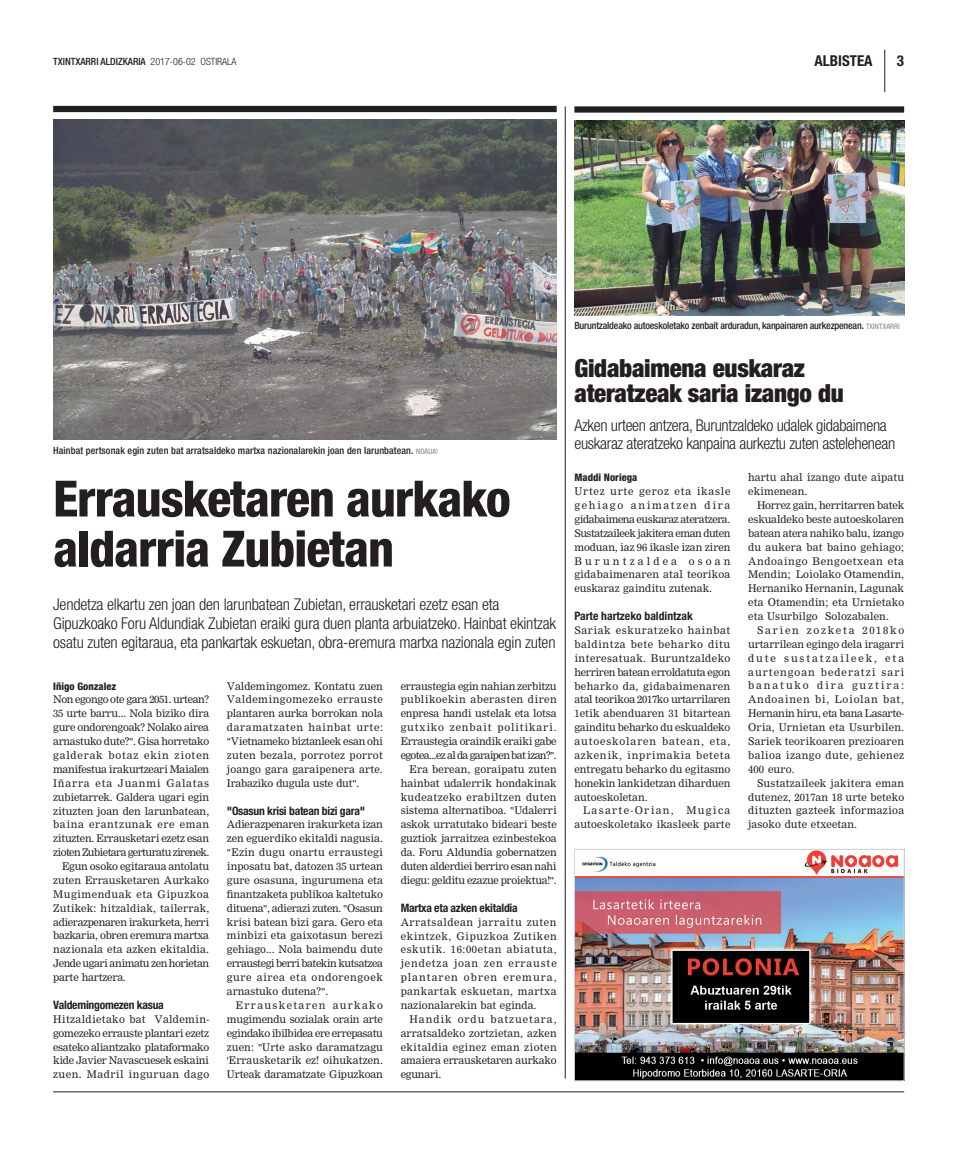
<style>
.page{position:relative;width:968px;height:1156px;background:#fff}
.page>*{position:absolute;margin:0;border:0;box-sizing:border-box;transform-origin:0 0}
.t1{font:800 condensed 50px/50px "Helvetica Neue";letter-spacing:-.02em;color:#231f20}
.t2{font:900 condensed 25px/25px "Helvetica Neue";letter-spacing:-.01em;color:#231f20}
.t3{font:300 condensed 16.25px/18.8px "Helvetica Neue";letter-spacing:-.01em;color:#231f20}
.t4{font:700 condensed 15px "Helvetica Neue";color:#231f20}
.t5{font:700 condensed 11.62px "Helvetica Neue";letter-spacing:-.02em;color:#231f20}
.t6{font:700 condensed 11.62px "Helvetica Neue";color:#231f20}
.t7{font:10.38px/13.9px "M Nimrod";color:#231f20;text-align:justify}
.t8{font:10.38px "M Nimrod";letter-spacing:-.02em;color:#231f20}
.t9{font:10.38px "M Nimrod";letter-spacing:-.025em;color:#231f20}
.t10{font:10.38px "M Nimrod";letter-spacing:-.035em;color:#231f20}
.t11{font:10.38px "M Nimrod";letter-spacing:.075em;color:#231f20}
.t12{font:10.38px "M Nimrod";letter-spacing:-.055em;color:#231f20}
.t13{font:10.38px "M Nimrod";letter-spacing:-.03em;color:#231f20}
.t14{font:10.38px "M Nimrod";letter-spacing:-.04em;color:#231f20}
.t15{font:italic 800 condensed 10.38px "Helvetica Neue";color:#231f20}
.t16{font:10.38px "M Nimrod";letter-spacing:.06em;color:#231f20}
.t17{font:10.38px "M Nimrod";letter-spacing:.05em;color:#231f20}
.t18{font:500 condensed 10px "Helvetica Neue";color:#231f20}
.t19{font:500 condensed 10px "Helvetica Neue";letter-spacing:-.02em;color:#231f20}
.s1{font-weight:300}
.s2{font-weight:400;font-size:7.5px;color:#808285}
</style>
<div class="page">
<hr style="left:53px;top:1091px;width:851px;height:1px;background:#231f20">
<hr style="left:884px;top:50px;width:1px;height:42px;background:#231f20">
<img style="left:53px;top:120px;width:503px;height:319px">
<div style="left:53px;top:106px;width:503px;height:6px;background:#231f20"></div>
<div style="left:574px;top:106px;width:330px;height:7px;background:#231f20"></div>
<img style="left:574px;top:120px;width:330px;height:195px">
<img style="left:576px;top:850px;width:326px;height:228px">
<div style="left:574px;top:848px;width:330px;height:232px;border:1px solid #dcdddf"></div>
<hr style="left:565px;top:106px;width:1px;height:972px;background:#231f20">
<p class="t18" style="left:53px;top:55px;width:185px">TXINTXARRI ALDIZKARIA <span class="s1">2017-06-02 OSTIRALA</span></p>
<h3 class="t4" style="left:814px;top:51px;width:60px">ALBISTEA</h3>
<h3 class="t4" style="left:896px;top:51px;width:9px">3</h3>
<p class="t18" style="left:53px;top:444px;width:386px">Hainbat pertsonak egin zuten bat arratsaldeko martxa nazionalarekin joan den larunbatean. <span class="s2">NOAUA!</span></p>
<h1 class="t1" style="left:53px;top:472px;width:459px">Errausketaren aurkako aldarria Zubietan</h1>
<p class="t3" style="left:53px;top:595px;width:504px">Jendetza elkartu zen joan den larunbatean Zubietan, errausketari ezetz esan eta<br>Gipuzkoako Foru Aldundiak Zubietan eraiki gura duen planta arbuiatzeko. Hainbat ekintzak osatu zuten egitaraua, eta pankartak eskuetan, obra-eremura martxa nazionala egin zuten</p>
<p class="t15" style="left:53px;top:679px;width:65px">Iñigo Gonzalez</p>
<p class="t10" style="left:53px;top:693px;width:158px">Non egongo ote gara 2051. urtean?</p>
<p class="t8" style="left:53px;top:707px;width:157px">35 urte barru... Nola biziko dira</p>
<p class="t8" style="left:53px;top:721px;width:157px">gure ondorengoak? Nolako airea</p>
<p class="t13" style="left:53px;top:735px;width:157px">arnastuko dute?". Gisa horretako</p>
<p class="t11" style="left:53px;top:748px;width:157px">galderak botaz ekin zioten</p>
<p class="t9" style="left:53px;top:762px;width:158px">manifestua irakurtzeari Maialen</p>
<p class="t11" style="left:53px;top:776px;width:157px">Iñarra eta Juanmi Galatas</p>
<p class="t8" style="left:53px;top:790px;width:157px">zubietarrek. Galdera ugari egin</p>
<p class="t7" style="left:53px;top:803px;width:157px">zituzten joan den larunbatean,</p>
<p class="t16" style="left:53px;top:818px;width:157px">baina erantzunak ere eman</p>
<p class="t9" style="left:53px;top:832px;width:158px">zituzten. Errausketari ezetz esan</p>
<p class="t12" style="left:53px;top:846px;width:158px">zioten Zubietara gerturatu zirenek.</p>
<p class="t8" style="left:62px;top:859px;width:149px">Egun osoko egitaraua antolatu</p>
<p class="t7" style="left:53px;top:873px;width:157px">zuten Errausketaren Aurkako</p>
<p class="t17" style="left:53px;top:887px;width:157px">Mugimenduak eta Gipuzkoa</p>
<p class="t7" style="left:53px;top:900px;width:157px">Zutikek: hitzaldiak, tailerrak,</p>
<p class="t10" style="left:53px;top:915px;width:157px">adierazpenaren irakurketa, herri</p>
<p class="t9" style="left:53px;top:929px;width:157px">bazkaria, obren eremura martxa</p>
<p class="t7" style="left:53px;top:942px;width:157px">nazionala eta azken ekitaldia.</p>
<p class="t14" style="left:53px;top:956px;width:157px">Jende ugari animatu zen horietan</p>
<p class="t8" style="left:53px;top:970px;width:74px">parte hartzera.</p>
<p class="t5" style="left:53px;top:997px;width:112px">Valdemingomezen kasua</p>
<p class="t7" style="left:53px;top:1011px;width:157px">Hitzaldietako bat Valdemin&shy;gomezeko errauste plantari ezetz esateko aliantzako plataformako kide Javier Navascuesek eskaini zuen. Madril inguruan dago</p>
<p class="t7" style="left:227px;top:678px;width:158px">Valdemingomez. Kontatu zuen Valdemingomezeko errauste plantaren aurka borrokan nola daramatzaten hainbat urte: "Vietnameko biztanleek esan ohi zuten bezala, porrotez porrot joango gara garaipenera arte.<br>Irabaziko dugula uste dut".</p>
<p class="t5" style="left:227px;top:803px;width:140px">"Osasun krisi batean bizi gara"</p>
<p class="t7" style="left:227px;top:817px;width:157px">Adierazpenaren irakurketa izan zen eguerdiko ekitaldi nagusia. "Ezin dugu onartu erraustegi inposatu bat, datozen 35 urtean gure osasuna, ingurumena eta finantzaketa publikoa kaltetuko dituena", adierazi zuten. "Osasun krisi batean bizi gara. Gero eta minbizi eta gaixotasun berezi gehiago... Nola baimendu dute erraustegi berri batekin kutsatzea gure airea eta ondorengoek arnastuko dutena?".</p>
<p class="t7" style="left:227px;top:998px;width:157px;text-indent:9px">Errausketaren aurkako mugimendu sozialak orain arte egindako ibilbidea ere errepasatu zuen: "Urte asko daramatzagu 'Errausketarik ez! oihukatzen.<br>Urteak daramatzate Gipuzkoan</p>
<p class="t7" style="left:400px;top:678px;width:158px;text-align:right">erraustegia egin nahian zerbitzu publikoekin aberasten diren enpresa handi ustelak eta lotsa gutxiko zenbait politikari.<br>Erraustegia oraindik eraiki gabe egotea...ez al da garaipen bat izan?".<br>Era berean, goraipatu zuten hainbat udalerrik hondakinak kudeatzeko erabiltzen duten sistema alternatiboa. "Udalerri askok urratutako bideari beste guztiok jarraitzea ezinbestekoa da. Foru Aldundia gobernatzen duten alderdiei berriro esan nahi diegu: gelditu ezazue proiektua!".</p>
<p class="t5" style="left:400px;top:900px;width:118px">Martxa eta azken ekitaldia</p>
<p class="t7" style="left:400px;top:914px;width:157px">Arratsaldean jarraitu zuten ekintzek, Gipuzkoa Zutiken eskutik. 16:00etan abiatuta, jendetza joan zen errauste plantaren obren eremura, pankartak eskuetan, martxa nazionalarekin bat eginda.</p>
<p class="t7" style="left:400px;top:1011px;width:157px;text-indent:9px">Handik ordu batzuetara, arratsaldeko zortzietan, azken ekitaldia eginez eman zioten amaiera errausketaren aurkako egunari.</p>
<p class="t19" style="left:574px;top:319px;width:327px">Buruntzaldeako autoeskoletako zenbait arduradun, kanpainaren aurkezpenean. <span class="s2">TXINTXARRI</span></p>
<h2 class="t2" style="left:574px;top:354px;width:271px">Gidabaimena euskaraz ateratzeak saria izango du</h2>
<h3 class="t3" style="left:574px;top:415px;width:322px">Azken urteen antzera, Buruntzaldeko udalek gidabaimena euskaraz ateratzeko kanpaina aurkeztu zuten astelehenean</h3>
<p class="t15" style="left:574px;top:471px;width:64px">Maddi Noriega</p>
<p class="t7" style="left:574px;top:484px;width:157px">Urtez urte geroz eta ikasle gehiago animatzen dira gidabaimena euskaraz ateratzera.<br>Sustatzaileek jakitera eman duten moduan, iaz 96 ikasle izan ziren Buruntzaldea osoan gidabaimenaren atal teorikoa euskaraz gainditu zutenak.</p>
<p class="t6" style="left:574px;top:609px;width:120px">Parte hartzeko baldintzak</p>
<p class="t7" style="left:574px;top:623px;width:157px">Sariak eskuratzeko hainbat baldintza bete beharko ditu interesatuak. Buruntzaldeko herriren batean erroldatuta egon beharko da, gidabaimenaren atal teorikoa 2017ko urtarrilaren 1etik abenduaren 31 bitartean gainditu beharko du eskualdeko autoeskolaren batean, eta, azkenik, inprimakia beteta entregatu beharko du egitasmo honekin lankidetzan diharduen autoeskoletan.</p>
<p class="t7" style="left:574px;top:803px;width:157px;text-align:right">Lasarte-Orian, Mugica autoeskoletako ikasleek parte</p>
<p class="t7" style="left:748px;top:470px;width:157px">hartu ahal izango dute aipatu ekimenean.</p>
<p class="t7" style="left:748px;top:498px;width:157px;text-indent:9px">Horrez gain, herritarren batek eskualdeko beste autoeskolaren batean atera nahiko balu, izango du aukera bat baino gehiago; Andoaingo Bengoetxean eta Mendin; Loiolako Otamendin, Hernaniko Hernanin, Lagunak eta Otamendin; eta Urnietako eta Usurbilgo Solozabalen.</p>
<p class="t7" style="left:748px;top:623px;width:157px;text-indent:9px">Sarien zozketa 2018ko urtarrilean egingo dela iragarri dute sustatzaileek, eta aurtengoan bederatzi sari banatuko dira guztira:<br>Andoainen bi, Loiolan bat, Hernanin hiru, eta bana Lasarte-Oria, Urnietan eta Usurbilen.<br>Sariek teorikoaren prezioaren balioa izango dute, gehienez 400 euro.</p>
<p class="t7" style="left:748px;top:775px;width:157px;text-indent:9px">Sustatzaileek jakitera eman dutenez, 2017an 18 urte beteko dituzten gazteek informazioa jasoko dute etxeetan.</p>
</div>
